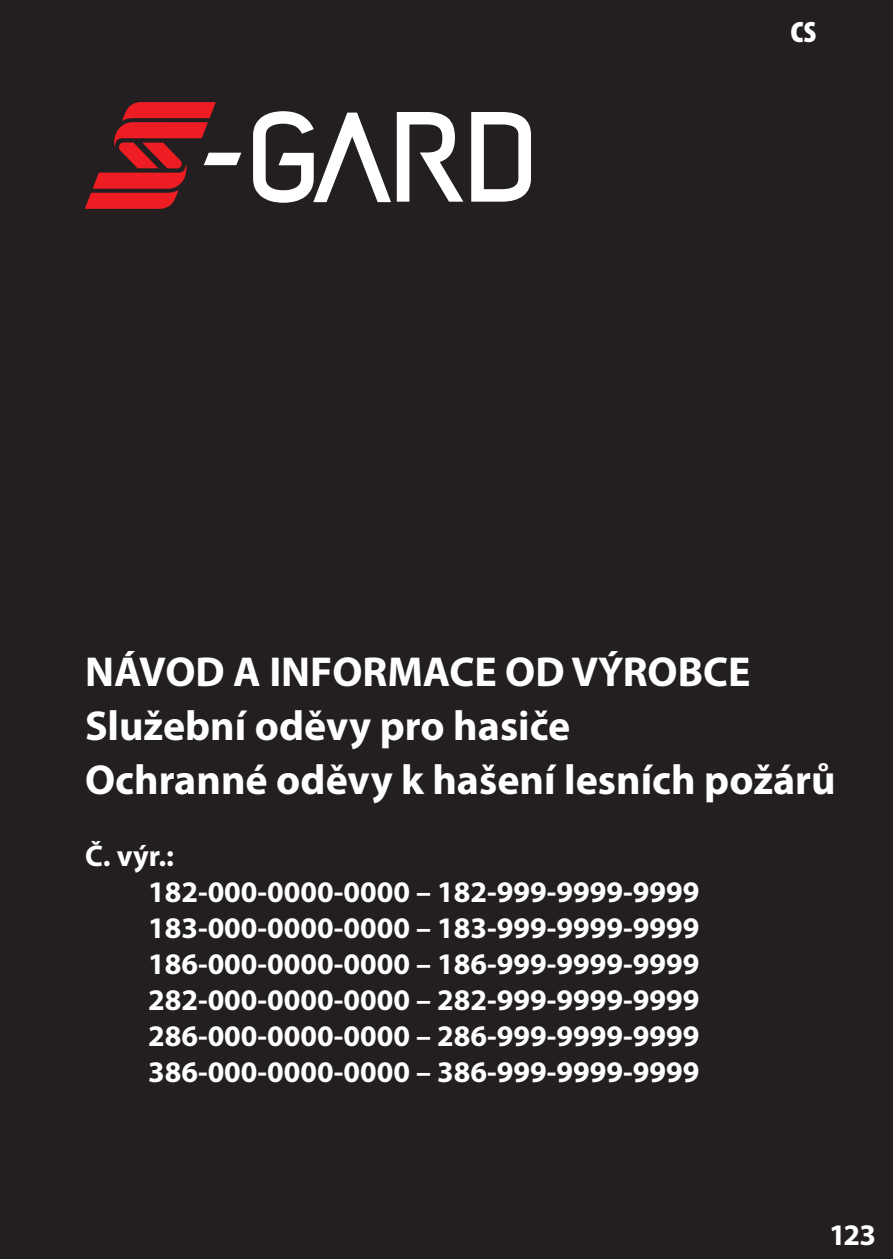
<style>
.page{position:relative;width:893px;height:1259px;background:#231f20}
.page>*{position:absolute;margin:0;border:0;box-sizing:border-box;transform-origin:0 0}
.t1{font:700 42px/54px "Myriad Pro";color:#fff}
.t2{font:700 condensed 40.5px "Myriad Pro";color:#fff}
.t3{font:700 30px/36px "Myriad Pro";color:#fff}
</style>
<div class="page">
<svg style="left:471px;top:112px;width:60px;height:90px"></svg>
<svg style="left:397px;top:112px;width:66px;height:90px"></svg>
<svg style="left:253px;top:111px;width:138px;height:92px"></svg>
<svg style="left:85px;top:102px;width:156px;height:107px"></svg>
<h2 class="t2" style="left:790px;top:3px;width:28px">cs</h2>
<h1 class="t1" style="left:85px;top:643px;width:752px">NÁVOD A INFORMACE OD VÝROBCE<br>Služební oděvy pro hasiče<br>Ochranné oděvy k hašení lesních požárů</h1>
<p class="t3" style="left:148px;top:837px;width:553px;text-indent:-63px">Č. výr.:<br>182-000-0000-0000 – 182-999-9999-9999<br>183-000-0000-0000 – 183-999-9999-9999<br>186-000-0000-0000 – 186-999-9999-9999<br>282-000-0000-0000 – 282-999-9999-9999<br>286-000-0000-0000 – 286-999-9999-9999<br>386-000-0000-0000 – 386-999-9999-9999</p>
<p class="t3" style="left:829px;top:1215px;width:48px">123</p>
</div>
